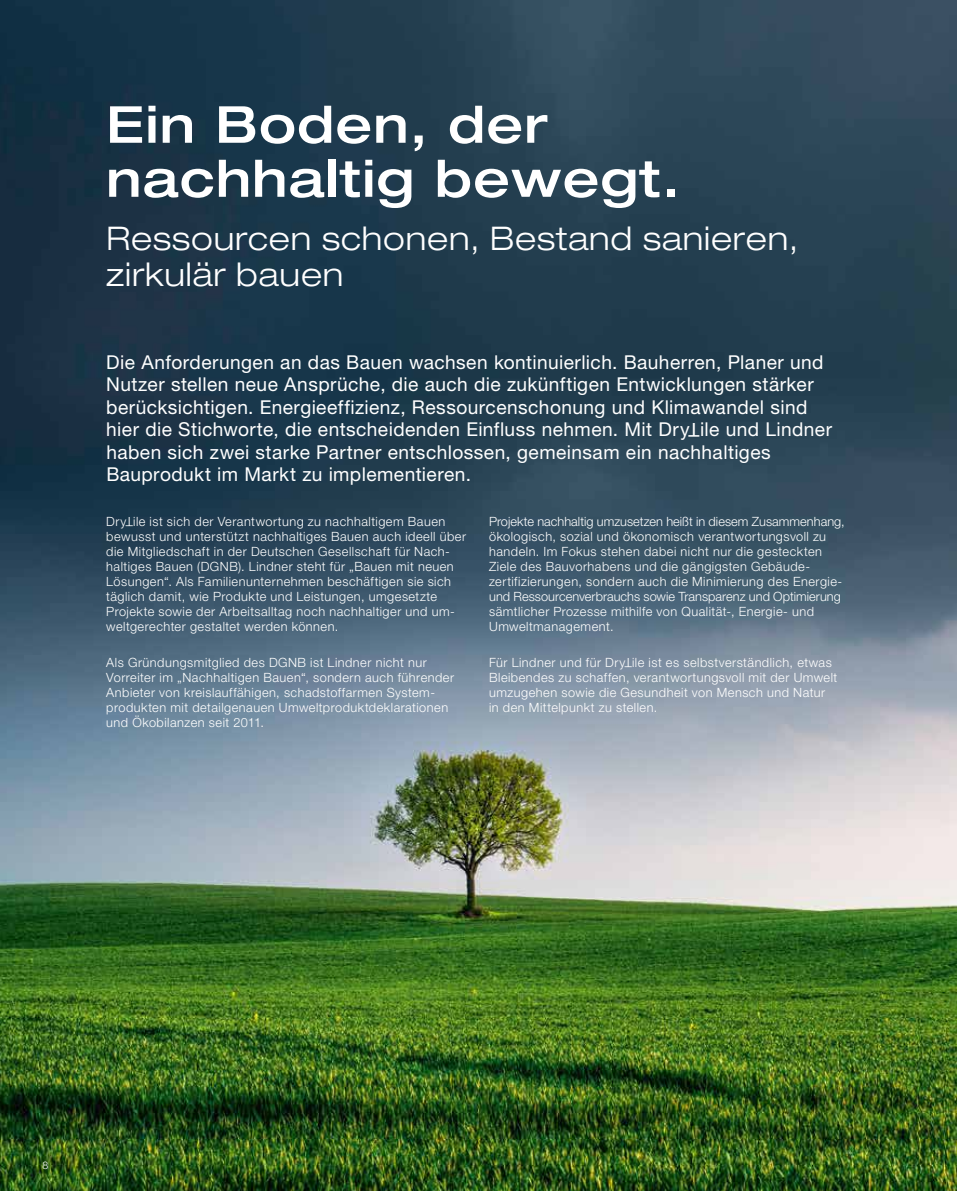
<style>
.page{position:relative;width:957px;height:1191px;background:#fff}
.page>*{position:absolute;margin:0;border:0;box-sizing:border-box;transform-origin:0 0}
.t1{font:500 expanded 51px/54px "Helvetica Neue LT Pro";letter-spacing:.025em;color:#fff}
.t2{font:300 expanded 32.7px/36px "Helvetica Neue LT Pro";letter-spacing:.025em;color:#fff}
.t3{font:19.2px/22.5px "Helvetica Neue LT Pro";letter-spacing:.02em;color:#fff}
.t4{font:300 12.75px/15px "Helvetica Neue LT Pro";letter-spacing:.04em;color:#fff}
.t5{font:300 10.5px "Helvetica Neue LT Pro";color:#fff}
</style>
<div class="page">
<img style="left:0;top:0;width:957px;height:1191px">
<svg style="left:688px;top:423px;width:11px;height:13px"></svg>
<svg style="left:126px;top:517px;width:7px;height:9px"></svg>
<svg style="left:625px;top:658px;width:7px;height:9px"></svg>
<h1 class="t1" style="left:106px;top:96px;width:575px">Ein Boden, der nachhaltig bewegt.</h1>
<h2 class="t2" style="left:106px;top:219px;width:693px">Ressourcen schonen, Bestand sanieren, zirkulär bauen</h2>
<p class="t3" style="left:106px;top:350px;width:719px">Die Anforderungen an das Bauen wachsen kontinuierlich. Bauherren, Planer und Nutzer stellen neue Ansprüche, die auch die zukünftigen Entwicklungen stärker berücksichtigen. Energieeffizienz, Ressourcenschonung und Klimawandel sind hier die Stichworte, die entscheidenden Einfluss nehmen. Mit Dry</p>
<h3 class="t3" style="left:106px;top:418px;width:727px;text-indent:594px">ile und Lindner haben sich zwei starke Partner entschlossen, gemeinsam ein nachhaltiges<br>Bauprodukt im Markt zu implementieren.</h3>
<p class="t4" style="left:106px;top:513px;width:22px">Dry</p>
<p class="t4" style="left:489px;top:513px;width:357px">Projekte nachhaltig umzusetzen heißt in diesem Zusammenhang, ökologisch, sozial und ökonomisch verantwortungsvoll zu handeln. Im Fokus stehen dabei nicht nur die gesteckten Ziele des Bauvorhabens und die gängigsten Gebäude&shy;zertifizierungen, sondern auch die Minimierung des Energie&shy;und Ressourcenverbrauchs sowie Transparenz und Optimierung sämtlicher Prozesse mithilfe von Qualität-, Energie- und Umweltmanagement.</p>
<p class="t4" style="left:489px;top:655px;width:138px">Für Lindner und für Dry</p>
<p class="t4" style="left:106px;top:513px;width:361px;text-indent:27px">ile ist sich der Verantwortung zu nachhaltigem Bauen bewusst und unterstützt nachhaltiges Bauen auch ideell über die Mitgliedschaft in der Deutschen Gesellschaft für Nach&shy;haltiges Bauen (DGNB). Lindner steht für „Bauen mit neuen Lösungen“. Als Familienunternehmen beschäftigen sie sich täglich damit, wie Produkte und Leistungen, umgesetzte Projekte sowie der Arbeitsalltag noch nachhaltiger und um&shy;weltgerechter gestaltet werden können.</p>
<p class="t4" style="left:106px;top:655px;width:349px">Als Gründungsmitglied des DGNB ist Lindner nicht nur Vorreiter im „Nachhaltigen Bauen“, sondern auch führender Anbieter von kreislauffähigen, schadstoffarmen System&shy;produkten mit detailgenauen Umweltproduktdeklarationen und Ökobilanzen seit 2011.</p>
<p class="t4" style="left:489px;top:655px;width:350px;text-indent:143px">ile ist es selbstverständlich, etwas Bleibendes zu schaffen, verantwortungsvoll mit der Umwelt umzugehen sowie die Gesundheit von Mensch und Natur in den Mittelpunkt zu stellen.</p>
<p class="t5" style="left:43px;top:1158px;width:7px">8</p>
</div>
